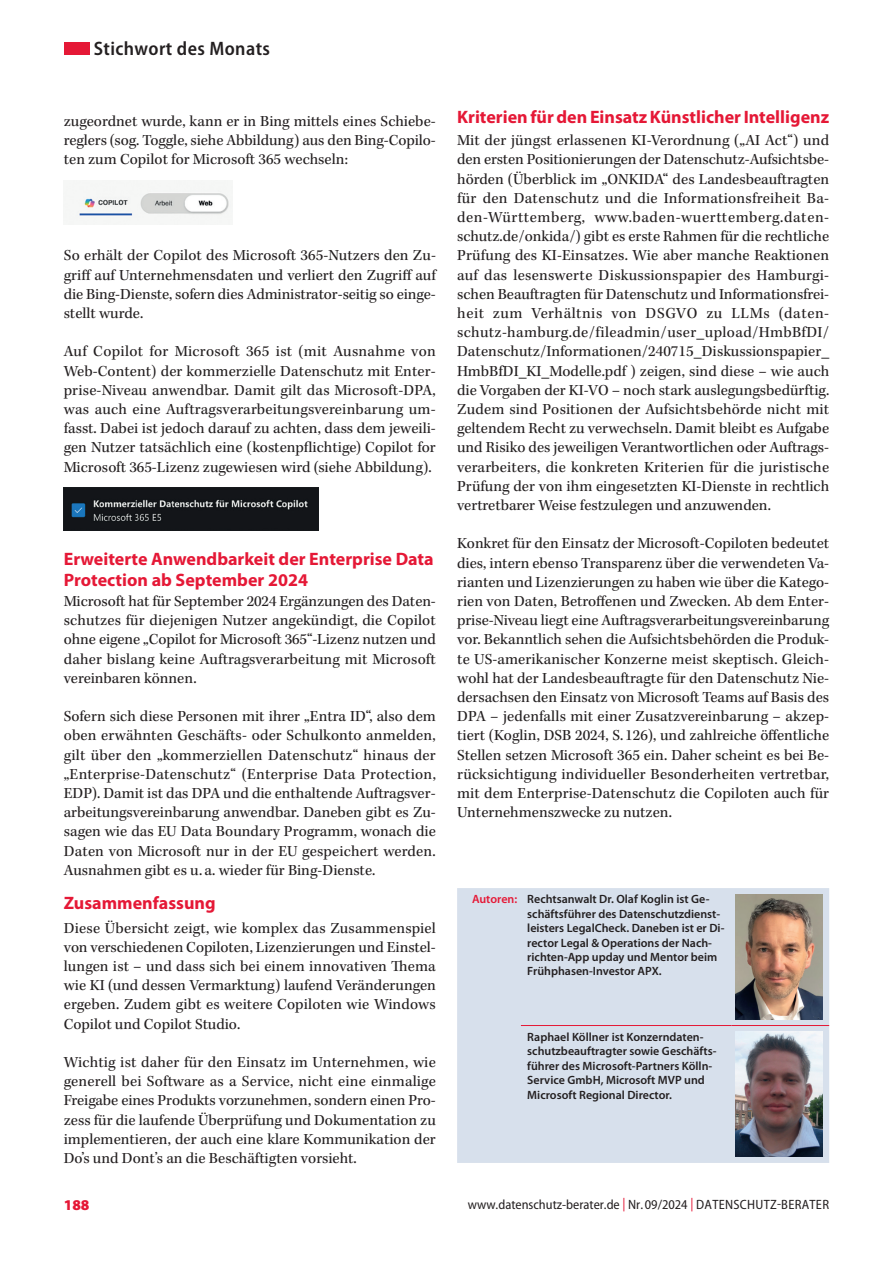
<style>
.page{position:relative;width:893px;height:1263px;background:#fff}
.page>*{position:absolute;margin:0;border:0;box-sizing:border-box;transform-origin:0 0}
.t1{font:600 semi-condensed 19.5px "Myriad Pro";letter-spacing:.02em;color:#231f20}
.t2{font:700 18px/21.6px "Myriad Pro";color:#e51836}
.t3{font:15.75px/19.2px "Kepler Std";color:#231f20;text-align:justify}
.t4{font:900 15px "Myriad Pro";color:#e51836}
.t5{font:semi-condensed 13.5px "Myriad Pro";color:#231f20}
.t6{font:600 12px/14.4px "Myriad Pro";color:#231f20}
.s1{color:#e51836}
</style>
<div class="page">
<div style="left:64px;top:42px;width:25px;height:13px;background:#e51836"></div>
<img style="left:76px;top:190px;width:156px;height:35px">
<img style="left:64px;top:488px;width:254px;height:42px">
<div style="left:457px;top:888px;width:372px;height:275px;background:#d7e0ec"></div>
<hr style="left:521px;top:1025px;width:210px;height:1px;background:#e51836">
<hr style="left:731px;top:1025px;width:98px;height:1px;background:#e51836">
<img style="left:735px;top:894px;width:88px;height:125px">
<img style="left:735px;top:1032px;width:88px;height:124px">
<p class="t1" style="left:94px;top:38px;width:178px">Stichwort des Monats</p>
<p class="t3" style="left:64px;top:112px;width:373px">zugeordnet wurde, kann er in Bing mittels eines Schiebe&shy;reglers (sog. Toggle, siehe Abbildung) aus den Bing-Copilo&shy;ten zum Copilot for Microsoft 365 wechseln:</p>
<p class="t3" style="left:64px;top:247px;width:374px">So erhält der Copilot des Microsoft 365-Nutzers den Zu&shy;griff auf Unternehmensdaten und verliert den Zugriff auf die Bing-Dienste, sofern dies Administrator-seitig so einge&shy;stellt wurde.</p>
<p class="t3" style="left:64px;top:343px;width:374px">Auf Copilot for Microsoft 365 ist (mit Ausnahme von Web-Content) der kommerzielle Datenschutz mit Enter&shy;prise-Niveau anwendbar. Damit gilt das Microsoft-DPA, was auch eine Auftragsverarbeitungsvereinbarung um&shy;fasst. Dabei ist jedoch darauf zu achten, dass dem jeweili&shy;gen Nutzer tatsächlich eine (kostenpflichtige) Copilot for Microsoft 365-Lizenz zugewiesen wird (siehe Abbildung).</p>
<p class="t2" style="left:64px;top:547px;width:371px">Erweiterte Anwendbarkeit der Enterprise Data<br>Protection ab September 2024</p>
<p class="t3" style="left:64px;top:592px;width:374px">Microsoft hat für September 2024 Ergänzungen des Daten&shy;schutzes für diejenigen Nutzer angekündigt, die Copilot ohne eigene „Copilot for Microsoft 365“-Lizenz nutzen und daher bislang keine Auftragsverarbeitung mit Microsoft vereinbaren können.</p>
<p class="t3" style="left:64px;top:707px;width:374px">Sofern sich diese Personen mit ihrer „Entra ID“, also dem oben erwähnten Geschäfts- oder Schulkonto anmelden, gilt über den „kommerziellen Datenschutz“ hinaus der „Enterprise-Datenschutz“ (Enterprise Data Protection, EDP). Damit ist das DPA und die enthaltende Auftragsver&shy;arbeitungsvereinbarung anwendbar. Daneben gibt es Zu&shy;sagen wie das EU Data Boundary Programm, wonach die Daten von Microsoft nur in der EU gespeichert werden.<br>Ausnahmen gibt es u. a. wieder für Bing-Dienste.</p>
<p class="t2" style="left:64px;top:892px;width:153px">Zusammenfassung</p>
<p class="t3" style="left:64px;top:919px;width:374px">Diese Übersicht zeigt, wie komplex das Zusammenspiel von verschiedenen Copiloten, Lizenzierungen und Einstel&shy;lungen ist – und dass sich bei einem innovativen Thema wie KI (und dessen Vermarktung) laufend Veränderungen ergeben. Zudem gibt es weitere Copiloten wie Windows Copilot und Copilot Studio.</p>
<p class="t3" style="left:64px;top:1053px;width:374px">Wichtig ist daher für den Einsatz im Unternehmen, wie generell bei Software as a Service, nicht eine einmalige Freigabe eines Produkts vorzunehmen, sondern einen Pro&shy;zess für die laufende Überprüfung und Dokumentation zu implementieren, der auch eine klare Kommunikation der Do’s und Dont’s an die Beschäftigten vorsieht.</p>
<p class="t2" style="left:457px;top:105px;width:374px">Kriterien für den Einsatz Künstlicher Intelligenz</p>
<p class="t3" style="left:457px;top:131px;width:374px">Mit der jüngst erlassenen KI-Verordnung („AI Act“) und den ersten Positionierungen der Datenschutz-Aufsichtsbe&shy;hörden (Überblick im „ONKIDA“ des Landesbeauftragten für den Datenschutz und die Informationsfreiheit Ba&shy;den-Württemberg, www.baden-wuerttemberg.daten&shy;schutz.de/onkida/) gibt es erste Rahmen für die rechtliche Prüfung des KI-Einsatzes. Wie aber manche Reaktionen auf das lesenswerte Diskussionspapier des Hamburgi&shy;schen Beauftragten für Datenschutz und Informationsfrei&shy;heit zum Verhältnis von DSGVO zu LLMs (daten&shy;schutz-hamburg.de/fileadmin/user_upload/HmbBfDI/ Datenschutz/Informationen/240715_Diskussionspapier_ HmbBfDI_KI_Modelle.pdf ) zeigen, sind diese – wie auch die Vorgaben der KI-VO – noch stark auslegungsbedürftig.<br>Zudem sind Positionen der Aufsichtsbehörde nicht mit geltendem Recht zu verwechseln. Damit bleibt es Aufgabe und Risiko des jeweiligen Verantwortlichen oder Auftrags&shy;verarbeiters, die konkreten Kriterien für die juristische Prüfung der von ihm eingesetzten KI-Dienste in rechtlich vertretbarer Weise festzulegen und anzuwenden.</p>
<p class="t3" style="left:457px;top:535px;width:374px">Konkret für den Einsatz der Microsoft-Copiloten bedeutet dies, intern ebenso Transparenz über die verwendeten Va&shy;rianten und Lizenzierungen zu haben wie über die Katego&shy;rien von Daten, Betroffenen und Zwecken. Ab dem Enter&shy;prise-Niveau liegt eine Auftragsverarbeitungsvereinbarung vor. Bekanntlich sehen die Aufsichtsbehörden die Produk&shy;te US-amerikanischer Konzerne meist skeptisch. Gleich&shy;wohl hat der Landesbeauftragte für den Datenschutz Nie&shy;dersachsen den Einsatz von Microsoft Teams auf Basis des DPA – jedenfalls mit einer Zusatzvereinbarung – akzep&shy;tiert (Koglin, DSB 2024, S. 126), und zahlreiche öffentliche Stellen setzen Microsoft 365 ein. Daher scheint es bei Be&shy;rücksichtigung individueller Besonderheiten vertretbar, mit dem Enterprise-Datenschutz die Copiloten auch für Unternehmenszwecke zu nutzen.</p>
<p class="t6" style="left:527px;top:892px;width:199px;text-indent:-55px"><span class="s1">Autoren:</span> Rechtsanwalt Dr. Olaf Koglin ist Ge&shy;schäftsführer des Datenschutzdienst&shy;leisters LegalCheck. Daneben ist er Di&shy;rector Legal &amp; Operations der Nach&shy;richten-App upday und Mentor beim Frühphasen-Investor APX.</p>
<p class="t6" style="left:527px;top:1029px;width:191px">Raphael Köllner ist Konzerndaten&shy;schutzbeauftragter sowie Geschäfts&shy;führer des Microsoft-Partners Kölln-Service GmbH, Microsoft MVP und Microsoft Regional Director.</p>
<p class="t4" style="left:64px;top:1197px;width:27px">188</p>
<p class="t5" style="left:468px;top:1197px;width:363px">www.datenschutz-berater.de <span class="s1">|</span> Nr. 09/2024 <span class="s1">|</span> DATENSCHUTZ-BERATER</p>
</div>
